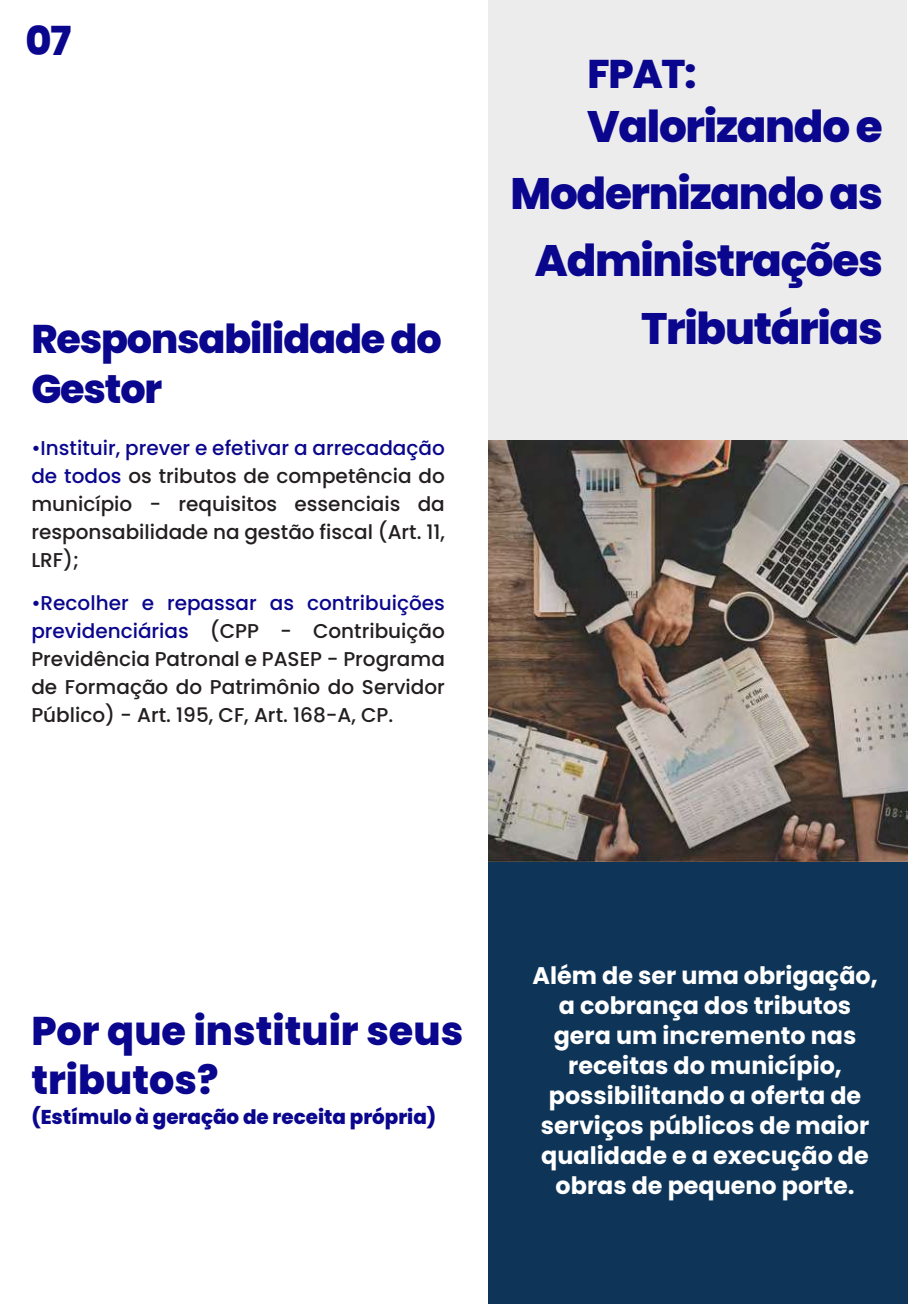
<style>
.page{position:relative;width:908px;height:1304px;background:#fff}
.page>*{position:absolute;margin:0;border:0;box-sizing:border-box;transform-origin:0 0}
.t1{font:800 44px/67.4px "Poppins";letter-spacing:-.03em;color:#0a068d;text-align:right}
.t2{font:800 40px/50px "Poppins";letter-spacing:-.03em;color:#0a068d}
.t3{font:800 40px/49.4px "Poppins";color:#0a068d}
.t4{font:700 24px/30px "Poppins";color:#fff;text-align:center}
.t5{font:500 20px/28px "Poppins";color:#231f20;text-align:justify}
.t6{font:800 20px "Poppins";color:#0a068d}
.s1{color:#0a068d}
</style>
<div class="page">
<div style="left:488px;top:0;width:418px;height:442px;background:#edeced"></div>
<div style="left:488px;top:862px;width:419px;height:442px;background:#0e3558"></div>
<img style="left:488px;top:440px;width:419px;height:421px">
<h2 class="t2" style="left:26px;top:16px;width:47px">07</h2>
<h2 class="t2" style="left:31px;top:314px;width:411px">Responsabilidade do<br>Gestor</h2>
<p class="t5" style="left:31px;top:435px;width:415px"><span class="s1">•Instituir, prever e efetivar a arrecadação de todos</span> os tributos de competência do município - requisitos essenciais da responsabilidade na gestão fiscal (Art. 11, LRF);</p>
<p class="t5" style="left:31px;top:590px;width:415px"><span class="s1">•Recolher e repassar as contribuições previdenciárias</span> (CPP - Contribuição Previdência Patronal e PASEP - Programa de Formação do Patrimônio do Servidor Público) - Art. 195, CF, Art. 168-A, CP.</p>
<h2 class="t2" style="left:587px;top:49px;width:111px">FPAT:</h2>
<h1 class="t1" style="left:510px;top:93px;width:373px">Valorizando e<br>Modernizando as<br>Administrações<br>Tributárias</h1>
<h2 class="t3" style="left:31px;top:1006px;width:433px">Por que instituir seus tributos?</h2>
<p class="t6" style="left:31px;top:1105px;width:406px">(Estímulo à geração de receita própria)</p>
<p class="t4" style="left:532px;top:961px;width:346px">Além de ser uma obrigação, a cobrança dos tributos gera um incremento nas receitas do município, possibilitando a oferta de serviços públicos de maior qualidade e a execução de obras de pequeno porte.</p>
</div>
